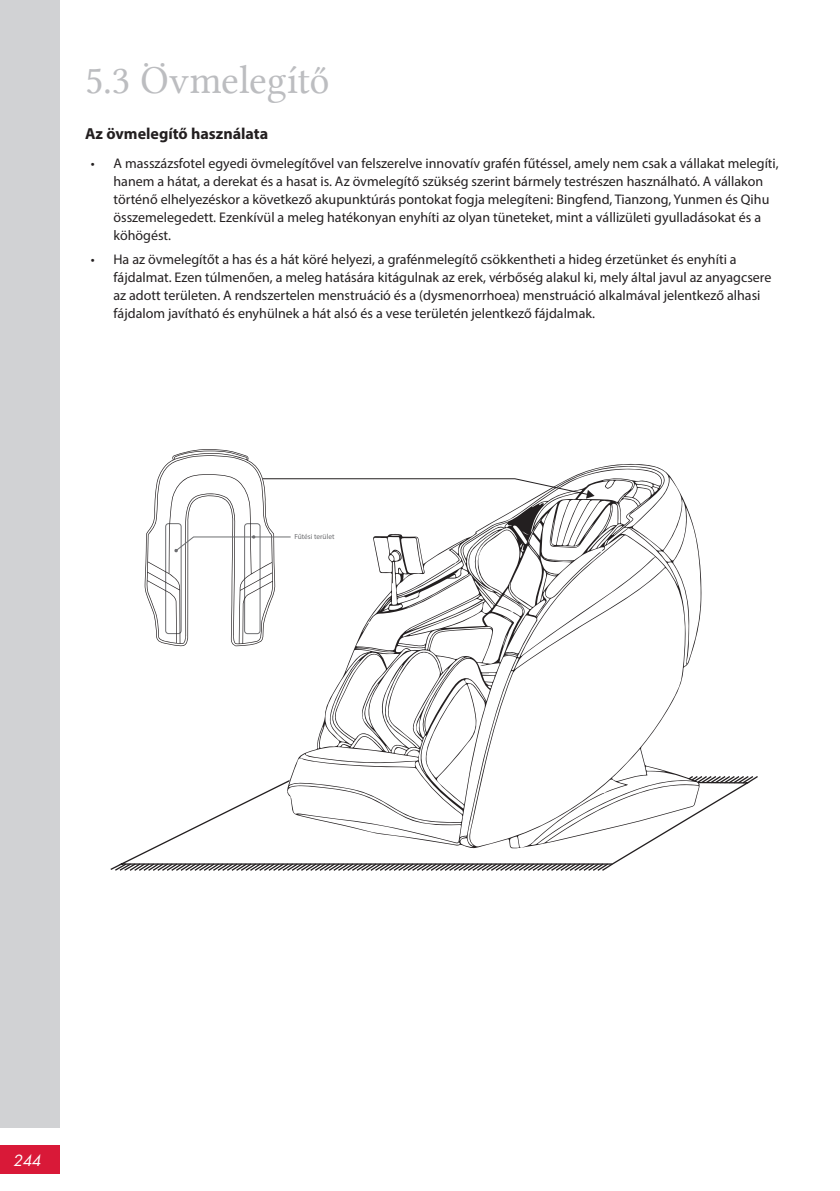
<style>
.page{position:relative;width:840px;height:1191px;background:#fff}
.page>*{position:absolute;margin:0;border:0;box-sizing:border-box;transform-origin:0 0}
.t1{font:40px "Lin Libertine";letter-spacing:-.01em;color:#bcbdc0}
.t2{font:700 16px "Myriad Pro";color:#231f20}
.t3{font:italic 15px "Futura Std";color:#fff}
.t4{font:14px/18px "Myriad Pro";color:#231f20}
.t5{font:7.4px "Myriad Pro";color:#6d6e71}
</style>
<div class="page">
<div style="left:0;top:0;width:60px;height:1127px;background:#d1d2d4"></div>
<div style="left:0;top:1145px;width:60px;height:29px;background:#d91938"></div>
<svg style="left:292px;top:463px;width:409px;height:311px"></svg>
<svg style="left:145px;top:449px;width:449px;height:198px"></svg>
<svg style="left:110px;top:774px;width:647px;height:97px"></svg>
<h1 class="t1" style="left:85px;top:57px;width:246px">5.3 Övmelegítő</h1>
<p class="t2" style="left:85px;top:123px;width:184px">Az övmelegítő használata</p>
<p class="t4" style="left:113px;top:154px;width:666px;text-indent:-23px">• A masszázsfotel egyedi övmelegítővel van felszerelve innovatív grafén fűtéssel, amely nem csak a vállakat melegíti, hanem a hátat, a derekat és a hasat is. Az övmelegítő szükség szerint bármely testrészen használható. A vállakon történő elhelyezéskor a következő akupunktúrás pontokat fogja melegíteni: Bingfend, Tianzong, Yunmen és Qihu összemelegedett. Ezenkívül a meleg hatékonyan enyhíti az olyan tüneteket, mint a vállizületi gyulladásokat és a köhögést.</p>
<p class="t4" style="left:113px;top:250px;width:659px;text-indent:-23px">• Ha az övmelegítőt a has és a hát köré helyezi, a grafénmelegítő csökkentheti a hideg érzetünket és enyhíti a fájdalmat. Ezen túlmenően, a meleg hatására kitágulnak az erek, vérbőség alakul ki, mely által javul az anyagcsere az adott területen. A rendszertelen menstruáció és a (dysmenorrhoea) menstruáció alkalmával jelentkező alhasi fájdalom javítható és enyhülnek a hát alsó és a vese területén jelentkező fájdalmak.</p>
<p class="t5" style="left:294px;top:532px;width:42px">Fűtési terület</p>
<p class="t3" style="left:13px;top:1150px;width:29px">244</p>
</div>
